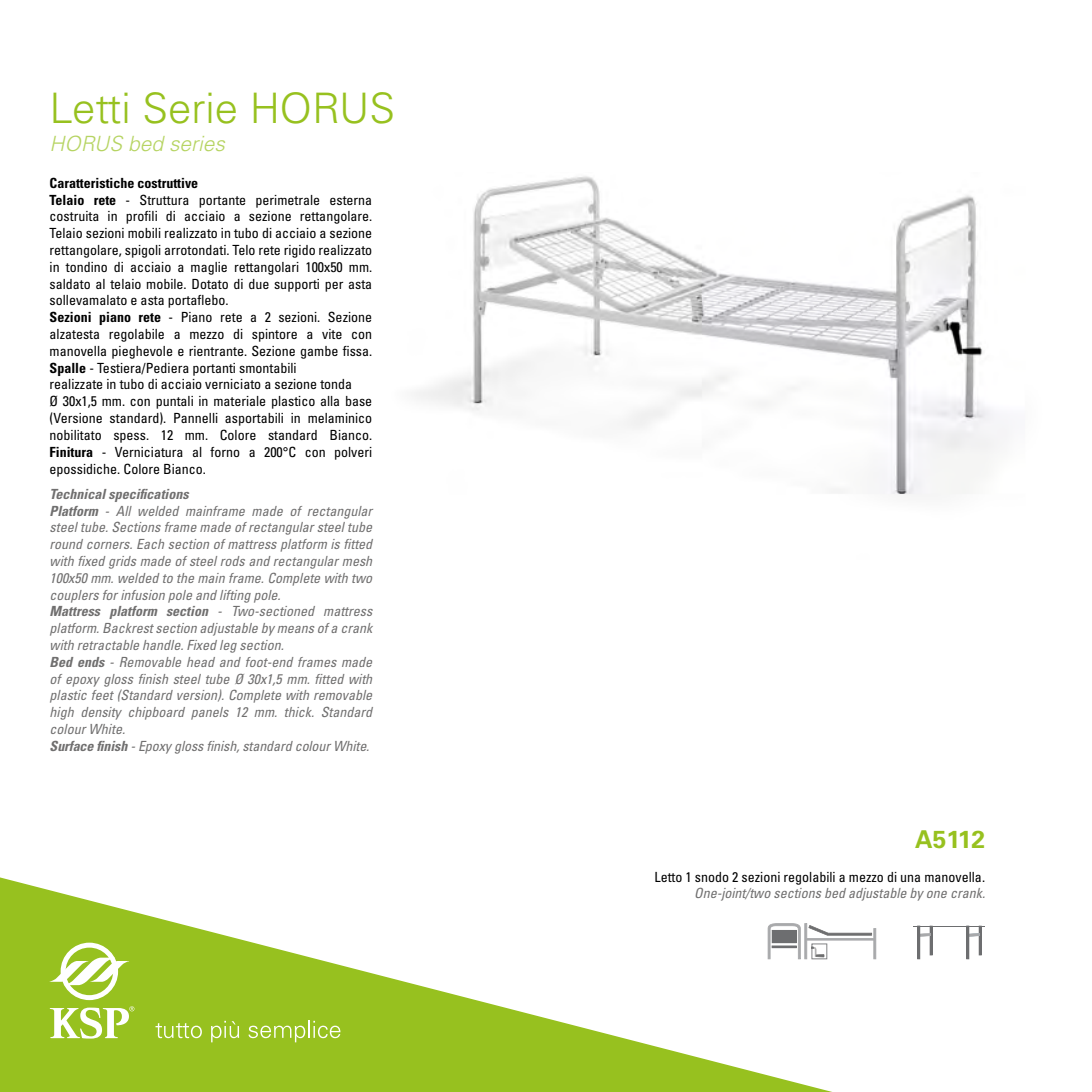
<style>
.page{position:relative;width:1092px;height:1092px;background:#fff}
.page>*{position:absolute;margin:0;border:0;box-sizing:border-box;transform-origin:0 0}
.t1{font:300 42px "Univers LT Std";color:#97c11f}
.t2{font:700 24.5px "Univers LT Std";color:#97c11f}
.t3{font:italic 300 21px "Univers LT Std";color:#b6d462}
.t4{font:condensed 14px/16.8px "Univers LT Std";color:#000}
.t5{font:italic condensed 14px/16.8px "Univers LT Std";color:#706f6f}
.s1{font-weight:700}
</style>
<div class="page">
<svg style="left:0;top:877px;width:877px;height:214px"></svg>
<svg style="left:50px;top:942px;width:79px;height:58px"></svg>
<svg style="left:50px;top:1006px;width:84px;height:32px"></svg>
<svg style="left:155px;top:1022px;width:47px;height:16px"></svg>
<svg style="left:211px;top:1020px;width:28px;height:22px"></svg>
<svg style="left:248px;top:1020px;width:92px;height:22px;background:#a9cc47"></svg>
<img style="left:414px;top:176px;width:593px;height:319px">
<svg style="left:767px;top:923px;width:109px;height:36px"></svg>
<hr style="left:913px;top:925px;width:72px;height:1px;background:#6d6e70">
<svg style="left:966px;top:925px;width:15px;height:34px"></svg>
<svg style="left:917px;top:925px;width:15px;height:34px"></svg>
<h1 class="t1" style="left:50px;top:83px;width:347px">Letti Serie HORUS</h1>
<h3 class="t3" style="left:50px;top:131px;width:177px">HORUS bed series</h3>
<p class="t4" style="left:50px;top:174px;width:324px"><span class="s1">Caratteristiche costruttive<br>Telaio rete</span> - Struttura portante perimetrale esterna costruita in profili di acciaio a sezione rettangolare.<br>Telaio sezioni mobili realizzato in tubo di acciaio a sezione rettangolare, spigoli arrotondati. Telo rete rigido realizzato in tondino di acciaio a maglie rettangolari 100x50 mm. saldato al telaio mobile. Dotato di due supporti per asta sollevamalato e asta portaflebo.<br><span class="s1">Sezioni piano rete</span> - Piano rete a 2 sezioni. Sezione alzatesta regolabile a mezzo di spintore a vite con manovella pieghevole e rientrante. Sezione gambe fissa.<br><span class="s1">Spalle</span> - Testiera/Pediera portanti smontabili<br>realizzate in tubo di acciaio verniciato a sezione tonda<br>Ø 30x1,5 mm. con puntali in materiale plastico alla base (Versione standard). Pannelli asportabili in melaminico nobilitato spess. 12 mm. Colore standard Bianco.<br><span class="s1">Finitura</span> - Verniciatura al forno a 200°C con polveri epossidiche. Colore Bianco.</p>
<p class="t5" style="left:50px;top:485px;width:324px"><span class="s1">Technical specifications<br>Platform</span> - All welded mainframe made of rectangular steel tube. Sections frame made of rectangular steel tube round corners. Each section of mattress platform is fitted with fixed grids made of steel rods and rectangular mesh 100x50 mm. welded to the main frame. Complete with two couplers for infusion pole and lifting pole.<br><span class="s1">Mattress platform section</span> - Two-sectioned mattress platform. Backrest section adjustable by means of a crank with retractable handle. Fixed leg section.<br><span class="s1">Bed ends</span> - Removable head and foot-end frames made of epoxy gloss finish steel tube Ø 30x1,5 mm. fitted with plastic feet (Standard version). Complete with removable high density chipboard panels 12 mm. thick. Standard colour White.<br><span class="s1">Surface finish</span> - Epoxy gloss finish, standard colour White.</p>
<h2 class="t2" style="left:915px;top:824px;width:71px">A5112</h2>
<p class="t4" style="left:654px;top:867px;width:332px">Letto 1 snodo 2 sezioni regolabili a mezzo di una manovella.</p>
<p class="t5" style="left:694px;top:884px;width:292px">One-joint/two sections bed adjustable by one crank.</p>
</div>
